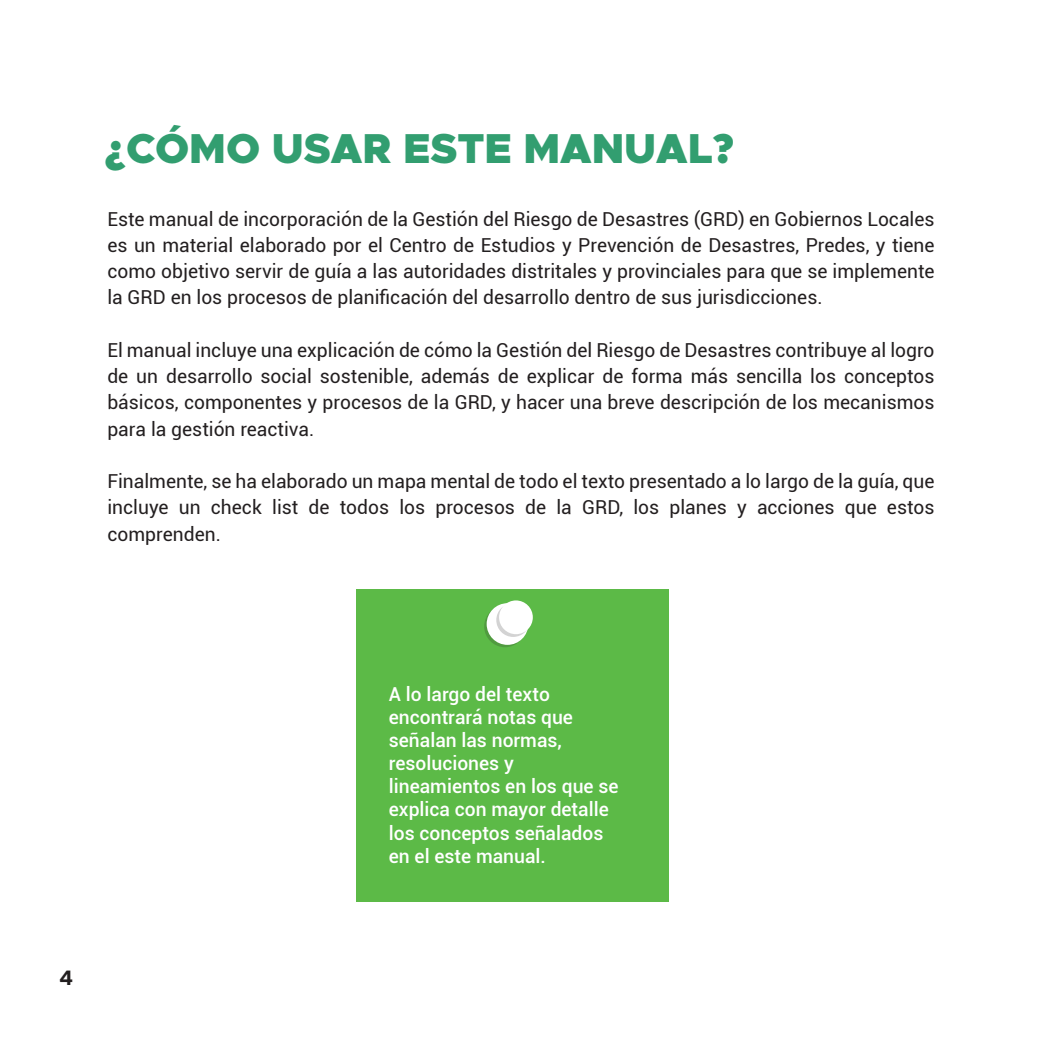
<style>
.page{position:relative;width:1042px;height:1042px;background:#fff}
.page>*{position:absolute;margin:0;border:0;box-sizing:border-box;transform-origin:0 0}
.t1{font:900 42px "Metropolis";color:#329e70}
.t2{font:700 21px "Metropolis";color:#231f20}
.t3{font:19.25px/26.2px "Roboto";color:#231f20;text-align:justify}
.t4{font:500 19.25px/23.1px "Roboto";color:#fff}
</style>
<div class="page">
<div style="left:356px;top:590px;width:312px;height:312px;background:#5cba47"></div>
<svg style="left:484px;top:605px;width:42px;height:42px"></svg>
<div style="left:487px;top:603px;width:41px;height:42px;background:#fff;border-radius:50%"></div>
<svg style="left:496px;top:603px;width:34px;height:34px"></svg>
<div style="left:499px;top:600px;width:34px;height:34px;background:#fff;border-radius:50%"></div>
<h1 class="t1" style="left:105px;top:122px;width:630px">¿CÓMO USAR ESTE MANUAL?</h1>
<p class="t3" style="left:107px;top:205px;width:829px">Este manual de incorporación de la Gestión del Riesgo de Desastres (GRD) en Gobiernos Locales es un material elaborado por el Centro de Estudios y Prevención de Desastres, Predes, y tiene como objetivo servir de guía a las autoridades distritales y provinciales para que se implemente la GRD en los procesos de planificación del desarrollo dentro de sus jurisdicciones.</p>
<p class="t3" style="left:107px;top:336px;width:829px">El manual incluye una explicación de cómo la Gestión del Riesgo de Desastres contribuye al logro de un desarrollo social sostenible, además de explicar de forma más sencilla los conceptos básicos, componentes y procesos de la GRD, y hacer una breve descripción de los mecanismos para la gestión reactiva.</p>
<p class="t3" style="left:107px;top:467px;width:829px">Finalmente, se ha elaborado un mapa mental de todo el texto presentado a lo largo de la guía, que incluye un check list de todos los procesos de la GRD, los planes y acciones que estos comprenden.</p>
<p class="t2" style="left:59px;top:964px;width:15px">4</p>
<p class="t4" style="left:389px;top:682px;width:231px">A lo largo del texto encontrará notas que señalan las normas, resoluciones y lineamientos en los que se explica con mayor detalle los conceptos señalados en el este manual.</p>
</div>
